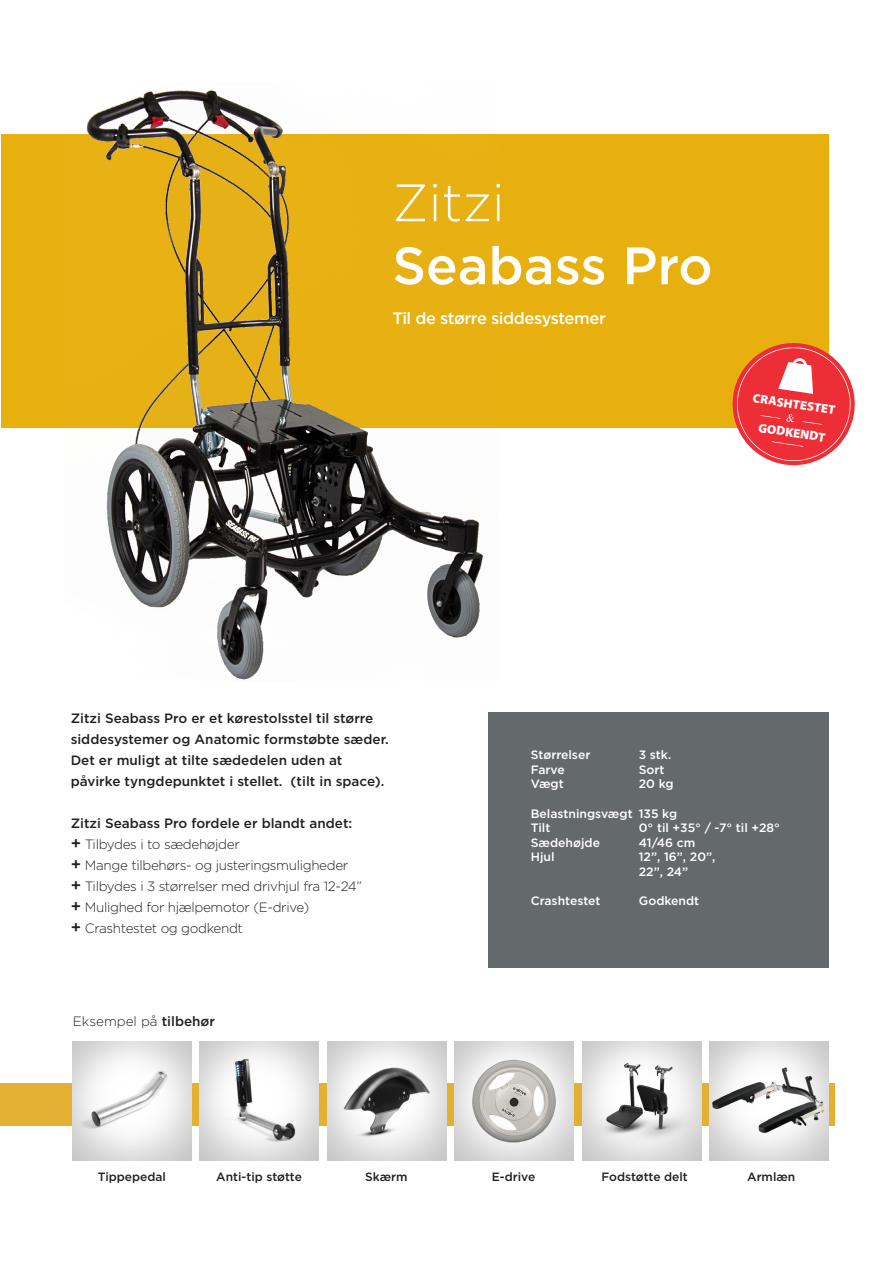
<style>
.page{position:relative;width:893px;height:1263px;background:#fff}
.page>*{position:absolute;margin:0;border:0;box-sizing:border-box;transform-origin:0 0}
.t1{font:500 52.5px "Gotham";color:#fff}
.t2{font:300 52.5px "Gotham";color:#fff}
.t3{font:500 16.5px "Gotham";letter-spacing:-.025em;color:#fff}
.t4{font:500 13.5px/21px "Gotham";color:#231f20}
.Headline_-_Small{font:300 13.5px "Gotham";letter-spacing:-.025em;color:#231f20}
.Headline_-_Small-2{font:300 13.5px "Gotham";color:#231f20}
.t5{font:900 12.75px "Myriad Pro";color:#fff}
.t6{font:900 12.45px "Myriad Pro";color:#fff}
.t7{font:500 12.15px/14.5px "Gotham";color:#fff}
.Headline_-_Small-3{font:500 12px "Gotham";color:#231f20}
.s1{font-weight:500;font-size:16.5px}
.s2{font-weight:500}
</style>
<div class="page">
<div style="left:0;top:1083px;width:835px;height:43px;background:#e4b033"></div>
<div style="left:488px;top:713px;width:340px;height:255px;background:#64696c"></div>
<div style="left:1px;top:134px;width:827px;height:294px;background:#e8b00f"></div>
<img style="left:86px;top:90px;width:398px;height:590px">
<img style="left:327px;top:1041px;width:119px;height:119px">
<img style="left:200px;top:1041px;width:119px;height:119px">
<img style="left:72px;top:1041px;width:119px;height:119px">
<img style="left:454px;top:1041px;width:120px;height:119px">
<img style="left:709px;top:1041px;width:119px;height:119px">
<img style="left:582px;top:1041px;width:119px;height:119px">
<svg style="left:732px;top:337px;width:123px;height:129px"></svg>
<p class="t2" style="left:392px;top:169px;width:114px">Zitzi</p>
<p class="t1" style="left:392px;top:231px;width:322px">Seabass Pro</p>
<p class="t3" style="left:392px;top:307px;width:215px">Til de større siddesystemer</p>
<p class="t6" style="left:754px;top:389px;width:85px;rotate:9deg">CRASHTESTET</p>
<p class="t5" style="left:760px;top:419px;width:69px;rotate:9deg">GODKENDT</p>
<p class="t4" style="left:71px;top:708px;width:319px">Zitzi Seabass Pro er et kørestolsstel til større siddesystemer og Anatomic formstøbte sæder.</p>
<p class="t4" style="left:71px;top:750px;width:273px">Det er muligt at tilte sædedelen uden at</p>
<p class="t4" style="left:71px;top:771px;width:315px">påvirke tyngdepunktet i stellet. (tilt in space).</p>
<p class="t4" style="left:71px;top:813px;width:283px">Zitzi Seabass Pro fordele er blandt andet:</p>
<p class="Headline_-_Small" style="left:71px;top:836px;width:171px"><span class="s1">+</span> Tilbydes i to sædehøjder</p>
<p class="Headline_-_Small" style="left:71px;top:857px;width:279px"><span class="s1">+</span> Mange tilbehørs- og justeringsmuligheder</p>
<p class="Headline_-_Small" style="left:71px;top:878px;width:293px"><span class="s1">+</span> Tilbydes i 3 størrelser med drivhjul fra 12-24”</p>
<p class="Headline_-_Small" style="left:71px;top:899px;width:240px"><span class="s1">+</span> Mulighed for hjælpemotor (E-drive)</p>
<p class="Headline_-_Small" style="left:71px;top:920px;width:174px"><span class="s1">+</span> Crashtestet og godkendt</p>
<p class="Headline_-_Small-2" style="left:73px;top:1012px;width:144px">Eksempel på <span class="s2">tilbehør</span></p>
<p class="t7" style="left:531px;top:747px;width:61px">Størrelser</p>
<p class="t7" style="left:639px;top:747px;width:34px">3 stk.</p>
<p class="t7" style="left:531px;top:762px;width:36px">Farve</p>
<p class="t7" style="left:639px;top:762px;width:27px">Sort</p>
<p class="t7" style="left:531px;top:777px;width:34px">Vægt</p>
<p class="t7" style="left:639px;top:777px;width:36px">20 kg</p>
<p class="t7" style="left:531px;top:806px;width:148px">Belastningsvægt 135 kg</p>
<p class="t7" style="left:531px;top:820px;width:21px">Tilt</p>
<p class="t7" style="left:639px;top:820px;width:143px">0° til +35° / -7° til +28°</p>
<p class="t7" style="left:531px;top:835px;width:71px">Sædehøjde</p>
<p class="t7" style="left:639px;top:835px;width:58px">41/46 cm</p>
<p class="t7" style="left:531px;top:849px;width:25px">Hjul</p>
<p class="t7" style="left:639px;top:849px;width:78px">12”, 16”, 20”,<br>22”, 24”</p>
<p class="t7" style="left:531px;top:893px;width:71px">Crashtestet</p>
<p class="t7" style="left:639px;top:893px;width:62px">Godkendt</p>
<p class="Headline_-_Small-3" style="left:98px;top:1169px;width:70px">Tippepedal</p>
<p class="Headline_-_Small-3" style="left:216px;top:1169px;width:87px">Anti-tip støtte</p>
<p class="Headline_-_Small-3" style="left:365px;top:1169px;width:44px">Skærm</p>
<p class="Headline_-_Small-3" style="left:492px;top:1169px;width:45px">E-drive</p>
<p class="Headline_-_Small-3" style="left:602px;top:1169px;width:88px">Fodstøtte delt</p>
<p class="Headline_-_Small-3" style="left:747px;top:1169px;width:50px">Armlæn</p>
</div>
